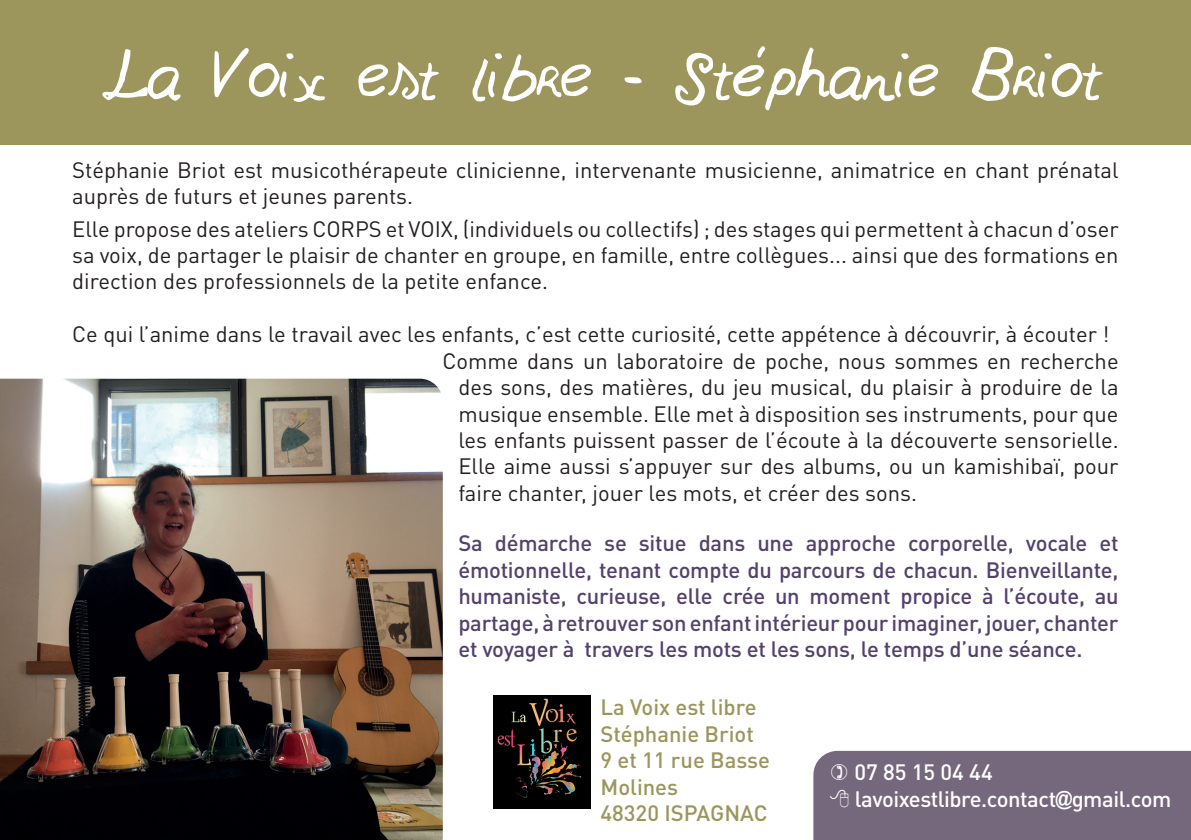
<style>
.page{position:relative;width:1191px;height:840px;background:#fff}
.page>*{position:absolute;margin:0;border:0;box-sizing:border-box;transform-origin:0 0}
.t1{font:84px "Nowherebound";letter-spacing:-.02em;color:#fff}
.t2{font:22px/26.4px "DINOT";color:#231f20;text-align:justify}
.t3{font:500 22px/26.4px "DINOT";letter-spacing:-.01em;color:#52426d;text-align:justify}
.t4{font:500 22px "DINOT";color:#9c965c}
.t5{font:500 22px "DINOT";letter-spacing:-.02em;color:#fff}
.s1{font-family:"Arial";font-weight:900}
</style>
<div class="page">
<div style="left:0;top:0;width:1191px;height:145px;background:#9c965c"></div>
<img style="left:493px;top:695px;width:98px;height:112px">
<img style="left:0;top:378px;width:443px;height:461px">
<div style="left:813px;top:750px;width:378px;height:89px;background:#75687c"></div>
<p class="t1" style="left:101px;top:34px;width:1003px">La Voix est libre - Stéphanie Briot</p>
<p class="t2" style="left:72px;top:156px;width:1048px">Stéphanie Briot est musicothérapeute clinicienne, intervenante musicienne, animatrice en chant prénatal auprès de futurs et jeunes parents.</p>
<p class="t2" style="left:72px;top:215px;width:1048px">Elle propose des ateliers CORPS et VOIX, (individuels ou collectifs) ; des stages qui permettent à chacun d’oser sa voix, de partager le plaisir de chanter en groupe, en famille, entre collègues... ainsi que des formations en direction des professionnels de la petite enfance.</p>
<p class="t2" style="left:72px;top:320px;width:1038px">Ce qui l’anime dans le travail avec les enfants, c’est cette curiosité, cette appétence à découvrir, à écouter !</p>
<p class="t2" style="left:458px;top:347px;width:662px;text-indent:-16px">Comme dans un laboratoire de poche, nous sommes en recherche des sons, des matières, du jeu musical, du plaisir à produire de la musique ensemble. Elle met à disposition ses instruments, pour que les enfants puissent passer de l’écoute à la découverte sensorielle.<br>Elle aime aussi s’appuyer sur des albums, ou un kamishibaï, pour faire chanter, jouer les mots, et créer des sons.</p>
<p class="t3" style="left:458px;top:529px;width:662px">Sa démarche se situe dans une approche corporelle, vocale et émotionnelle, tenant compte du parcours de chacun. Bienveillante, humaniste, curieuse, elle crée un moment propice à l’écoute, au partage, à retrouver son enfant intérieur pour imaginer, jouer, chanter et voyager à travers les mots et les sons, le temps d’une séance.</p>
<p class="t4" style="left:600px;top:693px;width:158px">La Voix est libre</p>
<p class="t4" style="left:600px;top:719px;width:155px">Stéphanie Briot</p>
<p class="t4" style="left:600px;top:745px;width:171px">9 et 11 rue Basse</p>
<p class="t4" style="left:600px;top:772px;width:79px">Molines</p>
<p class="t4" style="left:600px;top:798px;width:169px">48320 ISPAGNAC</p>
<p class="t5" style="left:854px;top:757px;width:140px">07 85 15 04 44</p>
<p class="t5" style="left:854px;top:784px;width:318px">lavoixestlibre.contact<span class="s1">@</span>gmail.com</p>
</div>
